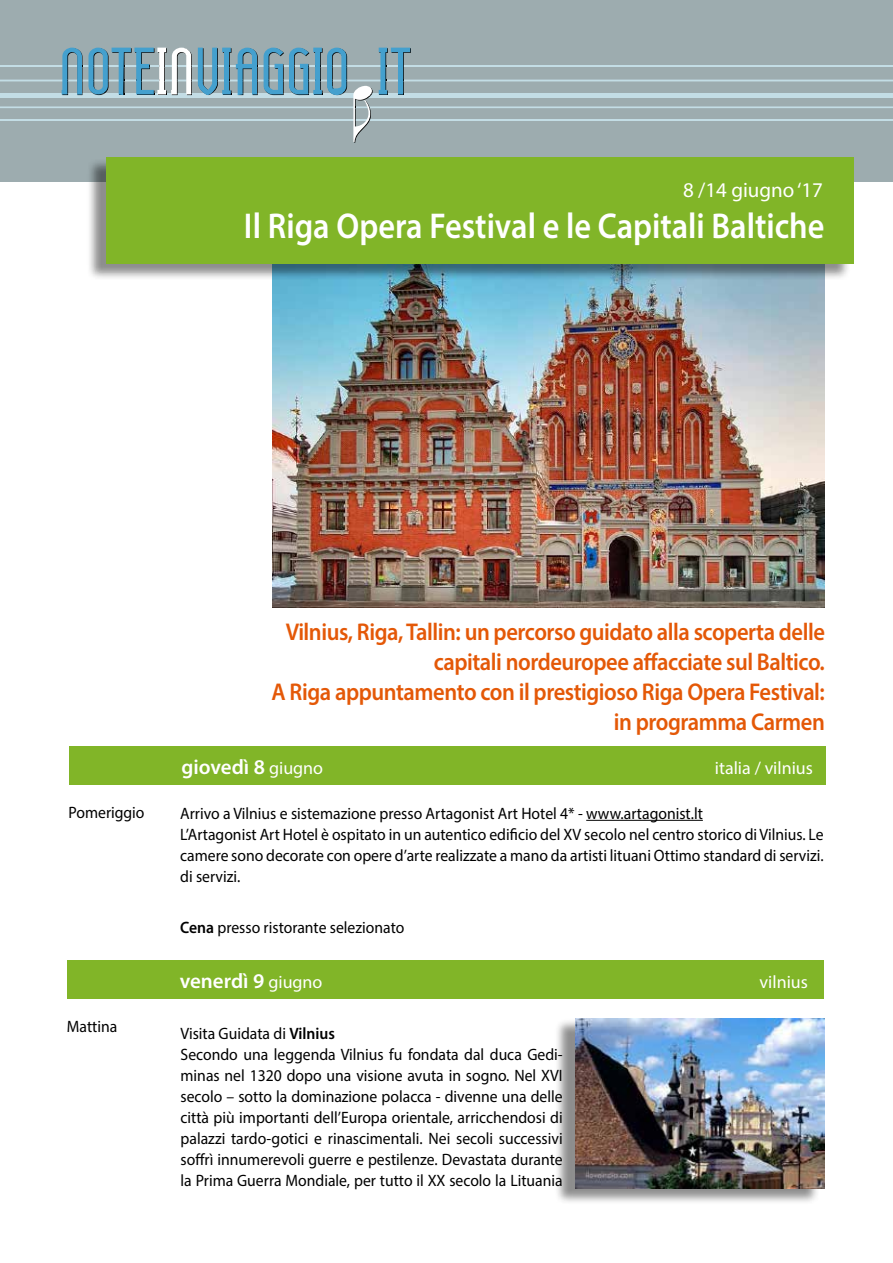
<style>
.page{position:relative;width:893px;height:1263px;background:#fff}
.page>*{position:absolute;margin:0;border:0;box-sizing:border-box;transform-origin:0 0}
.t1{font:600 36px "Myriad Pro";color:#fff;scale:.9 1}
.t2{font:600 24.3px/30px "Myriad Pro";letter-spacing:-.02em;color:#e45807;text-align:right;scale:.93 1}
.t3{font:600 21px "Myriad Pro";color:#fff}
.t4{font:21px "Myriad Pro";color:#fff}
.t5{font:18px "Myriad Pro";color:#fff}
.t6{font:16.5px/21px "Myriad Pro";color:#000;scale:.95 1}
.s1{font-weight:400;font-size:18px}
.s2{font-weight:600}
</style>
<div class="page">
<img style="left:272px;top:280px;width:553px;height:328px">
<div style="left:0;top:0;width:893px;height:182px;background:#9dacaf"></div>
<svg style="left:0;top:48px;width:893px;height:95px"></svg>
<div style="left:86px;top:158px;width:764px;height:122px;background:#000;opacity:.45"></div>
<div style="left:107px;top:157px;width:747px;height:106px;background:#81b528"></div>
<div style="left:69px;top:746px;width:756px;height:38px;background:#81b528"></div>
<hr style="left:586px;top:820px;width:117px;height:1px;background:#000">
<div style="left:67px;top:960px;width:757px;height:38px;background:#81b528"></div>
<div style="left:555px;top:1018px;width:265px;height:186px;background:#000;opacity:.45"></div>
<img style="left:575px;top:1018px;width:249px;height:170px">
<p class="t4" style="left:683px;top:177px;width:141px">8 /14 giugno ‘17</p>
<h1 class="t1" style="left:244px;top:203px;width:647px">Il Riga Opera Festival e le Capitali Baltiche</h1>
<p class="t6" style="left:69px;top:802px;width:82px">Pomeriggio</p>
<p class="t6" style="left:67px;top:1015px;width:55px">Mattina</p>
<h2 class="t2" style="left:272px;top:616px;width:597px">Vilnius, Riga, Tallin: un percorso guidato alla scoperta delle capitali nordeuropee affacciate sul Baltico.<br>A Riga appuntamento con il prestigioso Riga Opera Festival: in programma Carmen</h2>
<p class="t3" style="left:182px;top:754px;width:143px">giovedì 8 <span class="s1">giugno</span></p>
<p class="t5" style="left:715px;top:757px;width:100px">italia / vilnius</p>
<p class="t6" style="left:180px;top:802px;width:679px">Arrivo a Vilnius e sistemazione presso Artagonist Art Hotel 4* - www.artagonist.lt<br>L’Artagonist Art Hotel è ospitato in un autentico edificio del XV secolo nel centro storico di Vilnius. Le camere sono decorate con opere d’arte realizzate a mano da artisti lituani Ottimo standard di servizi. di servizi.</p>
<p class="t6" style="left:180px;top:917px;width:237px"><span class="s2">Cena</span> presso ristorante selezionato</p>
<p class="t3" style="left:180px;top:967px;width:144px">venerdì 9 <span class="s1">giugno</span></p>
<p class="t5" style="left:760px;top:971px;width:50px">vilnius</p>
<p class="t6" style="left:181px;top:1023px;width:404px">Visita Guidata di <span class="s2">Vilnius<br></span>Secondo una leggenda Vilnius fu fondata dal duca Gedi&shy;minas nel 1320 dopo una visione avuta in sogno. Nel XVI secolo – sotto la dominazione polacca - divenne una delle città più importanti dell’Europa orientale, arricchendosi di palazzi tardo-gotici e rinascimentali. Nei secoli successivi soffrì innumerevoli guerre e pestilenze. Devastata durante la Prima Guerra Mondiale, per tutto il XX secolo la Lituania</p>
</div>
